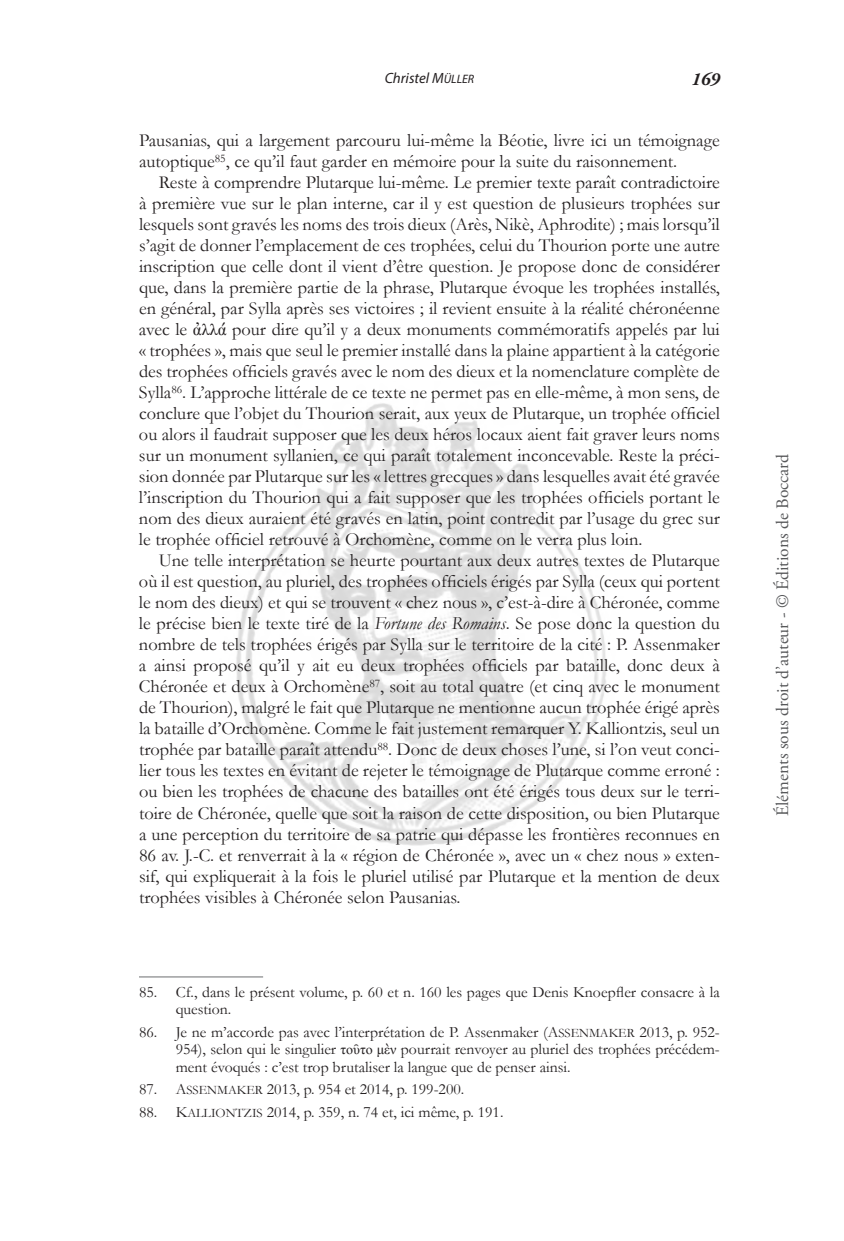
<style>
.page{position:relative;width:844px;height:1241px;background:#fff}
.page>*{position:absolute;margin:0;border:0;box-sizing:border-box;transform-origin:0 0}
.t1{font:18.38px/21px "Garamond";color:#231f20;text-align:justify}
.t2{font:italic 700 18.38px "Adobe Garamond Pro";color:#231f20}
.t3{font:17.5px "Adobe Garamond Pro";color:#57585a}
.t4{font:15.75px/17.5px "Garamond";color:#231f20}
.t5{font:italic 14.88px "Myriad Pro";color:#231f20}
.s1{font-family:"Myriad Pro It SC820";font-style:normal}
.s2{font-family:"Myriad Pro It SC820";font-style:normal;font-size:12.25px}
.s3{font-family:"IFAO Grec Unicode";font-size:16.62px}
.s4{font-style:italic}
.s5{font-family:"Garamond SC820"}
.s6{font-family:"Garamond SC820";font-size:12.95px}
.s7{font-family:"IFAO Grec Unicode";font-size:14px}
</style>
<div class="page">
<img style="left:236px;top:403px;width:370px;height:443px">
<hr style="left:139px;top:976px;width:124px;height:1px;background:#6c6d70">
<p class="t5" style="left:384px;top:69px;width:91px">Christel <span class="s1">M</span><span class="s2">üller</span></p>
<p class="t2" style="left:691px;top:69px;width:30px">169</p>
<p class="t1" style="left:139px;top:129px;width:582px">Pausanias, qui a largement parcouru lui-même la Béotie, livre ici un témoignage autoptique<sup>85</sup>, ce qu’il faut garder en mémoire pour la suite du raisonnement.</p>
<p class="t1" style="left:139px;top:171px;width:582px;text-indent:20px">Reste à comprendre Plutarque lui-même. Le premier texte paraît contradictoire à première vue sur le plan interne, car il y est question de plusieurs trophées sur lesquels sont gravés les noms des trois dieux (Arès, Nikè, Aphrodite) ; mais lorsqu’il s’agit de donner l’emplacement de ces trophées, celui du Thourion porte une autre inscription que celle dont il vient d’être question. Je propose donc de considérer que, dans la première partie de la phrase, Plutarque évoque les trophées installés, en général, par Sylla après ses victoires ; il revient ensuite à la réalité chéronéenne avec le <span class="s3">ἀλλά</span> pour dire qu’il y a deux monuments commémoratifs appelés par lui « trophées », mais que seul le premier installé dans la plaine appartient à la catégorie des trophées officiels gravés avec le nom des dieux et la nomenclature complète de Sylla<sup>86</sup>. L’approche littérale de ce texte ne permet pas en elle-même, à mon sens, de conclure que l’objet du Thourion serait, aux yeux de Plutarque, un trophée officiel ou alors il faudrait supposer que les deux héros locaux aient fait graver leurs noms sur un monument syllanien, ce qui paraît totalement inconcevable. Reste la préci&shy;sion donnée par Plutarque sur les « lettres grecques » dans lesquelles avait été gravée l’inscription du Thourion qui a fait supposer que les trophées officiels portant le nom des dieux auraient été gravés en latin, point contredit par l’usage du grec sur le trophée officiel retrouvé à Orchomène, comme on le verra plus loin.</p>
<p class="t1" style="left:139px;top:549px;width:582px;text-indent:20px">Une telle interprétation se heurte pourtant aux deux autres textes de Plutarque où il est question, au pluriel, des trophées officiels érigés par Sylla (ceux qui portent le nom des dieux) et qui se trouvent « chez nous », c’est-à-dire à Chéronée, comme le précise bien le texte tiré de la <span class="s4">Fortune des Romains</span>. Se pose donc la question du nombre de tels trophées érigés par Sylla sur le territoire de la cité : P. Assenmaker a ainsi proposé qu’il y ait eu deux trophées officiels par bataille, donc deux à Chéronée et deux à Orchomène<sup>87</sup>, soit au total quatre (et cinq avec le monument de Thourion), malgré le fait que Plutarque ne mentionne aucun trophée érigé après la bataille d’Orchomène. Comme le fait justement remarquer Y. Kalliontzis, seul un trophée par bataille paraît attendu<sup>88</sup>. Donc de deux choses l’une, si l’on veut conci&shy;lier tous les textes en évitant de rejeter le témoignage de Plutarque comme erroné : ou bien les trophées de chacune des batailles ont été érigés tous deux sur le terri&shy;toire de Chéronée, quelle que soit la raison de cette disposition, ou bien Plutarque a une perception du territoire de sa patrie qui dépasse les frontières reconnues en 86 av. J.-C. et renverrait à la « région de Chéronée », avec un « chez nous » exten&shy;sif, qui expliquerait à la fois le pluriel utilisé par Plutarque et la mention de deux trophées visibles à Chéronée selon Pausanias.</p>
<p class="t4" style="left:176px;top:982px;width:545px;text-indent:-37px">85. Cf., dans le présent volume, p. 60 et n. 160 les pages que Denis Knoepfler consacre à la question.</p>
<p class="t4" style="left:176px;top:1022px;width:545px;text-align:justify;text-indent:-37px">86. Je ne m’accorde pas avec l’interprétation de P. Assenmaker (<span class="s5">A</span><span class="s6">SSENMAKER</span> 2013, p. 952- 954), selon qui le singulier <span class="s7">τοῦτο μὲν</span> pourrait renvoyer au pluriel des trophées précédem&shy;ment évoqués : c’est trop brutaliser la langue que de penser ainsi.</p>
<p class="t4" style="left:139px;top:1080px;width:326px">87. <span class="s5">A</span><span class="s6">SSENMAKER</span> 2013, p. 954 et 2014, p. 199-200.</p>
<p class="t4" style="left:139px;top:1102px;width:366px">88. <span class="s5">K</span><span class="s6">ALLIONTZIS</span> 2014, p. 359, n. 74 et, ici même, p. 191.</p>
<p class="t3" style="left:771px;top:815px;width:363px;rotate:-90deg">Éléments sous droit d’auteur - © Éditions de Boccard</p>
</div>
